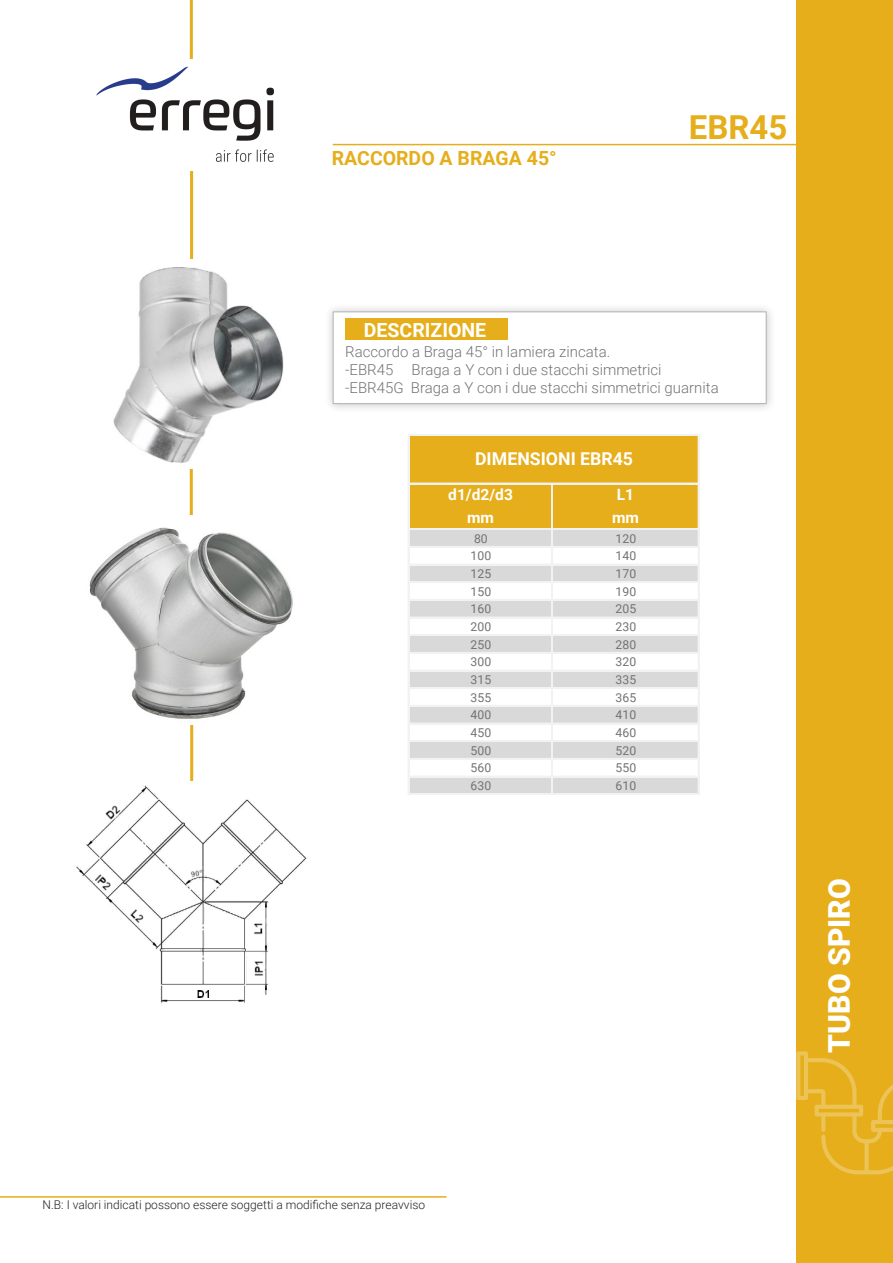
<style>
.page{position:relative;width:893px;height:1263px;background:#fff}
.page>*{position:absolute;margin:0;border:0;box-sizing:border-box;transform-origin:0 0}
.t1{font:700 33px "Roboto";color:#e6ae1b}
.t2{font:900 30px "Roboto";color:#fff}
.t3{font:700 19.5px "Roboto";color:#e6ae1b}
.t4{font:700 19.5px "Roboto";color:#fff}
.t5{font:700 17.7px "Roboto";color:#fff}
.t6{font:700 15.6px/22.5px "Roboto";color:#fff;text-align:center}
.t7{font:300 15px "Roboto";color:#727477}
.t8{font:12.15px "Roboto";letter-spacing:.005em;color:#757171}
.t9{font:300 12px "Roboto";color:#231f20}
</style>
<div class="page">
<div style="left:796px;top:0;width:97px;height:1263px;background:#e6ae1b"></div>
<hr style="left:333px;top:144px;width:484px;height:1px;background:#e6ae1b">
<hr style="left:190px;top:0;width:3px;height:59px;background:#e6ae1b">
<hr style="left:0;top:1196px;width:446px;height:1px;background:#e6ae1b">
<hr style="left:190px;top:170px;width:3px;height:90px;background:#e6ae1b">
<hr style="left:190px;top:452px;width:3px;height:66px;background:#e6ae1b">
<hr style="left:190px;top:697px;width:3px;height:87px;background:#e6ae1b">
<img style="left:89px;top:516px;width:204px;height:208px">
<img style="left:76px;top:781px;width:231px;height:224px">
<img style="left:113px;top:259px;width:171px;height:209px">
<div style="left:324px;top:303px;width:452px;height:111px;background:#231f20;opacity:.46"></div>
<div style="left:333px;top:311px;width:433px;height:93px;background:#fff"></div>
<div style="left:345px;top:318px;width:162px;height:22px;background:#e6ae1b"></div>
<div style="left:409px;top:436px;width:290px;height:93px;background:#e6ae1b"></div>
<div style="left:409px;top:529px;width:290px;height:18px;background:#d9d9d9"></div>
<div style="left:409px;top:565px;width:290px;height:17px;background:#d9d9d9"></div>
<div style="left:409px;top:600px;width:290px;height:18px;background:#d9d9d9"></div>
<div style="left:409px;top:635px;width:290px;height:18px;background:#d9d9d9"></div>
<div style="left:409px;top:671px;width:290px;height:17px;background:#d9d9d9"></div>
<div style="left:409px;top:706px;width:290px;height:18px;background:#d9d9d9"></div>
<div style="left:409px;top:741px;width:290px;height:18px;background:#d9d9d9"></div>
<div style="left:409px;top:776px;width:290px;height:18px;background:#d9d9d9"></div>
<hr style="left:408px;top:435px;width:1px;height:360px;background:#f2f2f2">
<hr style="left:698px;top:436px;width:1px;height:359px;background:#f2f2f2">
<hr style="left:551px;top:484px;width:1px;height:311px;background:#f2f2f2">
<hr style="left:552px;top:484px;width:1px;height:311px;background:#f2f2f2">
<hr style="left:409px;top:435px;width:290px;height:1px;background:#f2f2f2">
<hr style="left:409px;top:483px;width:290px;height:1px;background:#f2f2f2">
<hr style="left:409px;top:528px;width:290px;height:1px;background:#f2f2f2">
<hr style="left:409px;top:529px;width:290px;height:1px;background:#f2f2f2">
<hr style="left:409px;top:546px;width:290px;height:1px;background:#f2f2f2">
<hr style="left:409px;top:564px;width:290px;height:1px;background:#f2f2f2">
<hr style="left:409px;top:581px;width:290px;height:1px;background:#f2f2f2">
<hr style="left:409px;top:582px;width:290px;height:1px;background:#f2f2f2">
<hr style="left:409px;top:599px;width:290px;height:1px;background:#f2f2f2">
<hr style="left:409px;top:617px;width:290px;height:1px;background:#f2f2f2">
<hr style="left:409px;top:634px;width:290px;height:1px;background:#f2f2f2">
<hr style="left:409px;top:635px;width:290px;height:1px;background:#f2f2f2">
<hr style="left:409px;top:652px;width:290px;height:1px;background:#f2f2f2">
<hr style="left:409px;top:670px;width:290px;height:1px;background:#f2f2f2">
<hr style="left:409px;top:687px;width:290px;height:1px;background:#f2f2f2">
<hr style="left:409px;top:688px;width:290px;height:1px;background:#f2f2f2">
<hr style="left:409px;top:705px;width:290px;height:1px;background:#f2f2f2">
<hr style="left:409px;top:723px;width:290px;height:1px;background:#f2f2f2">
<hr style="left:409px;top:740px;width:290px;height:1px;background:#f2f2f2">
<hr style="left:409px;top:741px;width:290px;height:1px;background:#f2f2f2">
<hr style="left:409px;top:758px;width:290px;height:1px;background:#f2f2f2">
<hr style="left:409px;top:776px;width:290px;height:1px;background:#f2f2f2">
<hr style="left:409px;top:793px;width:290px;height:1px;background:#f2f2f2">
<hr style="left:409px;top:794px;width:290px;height:1px;background:#f2f2f2">
<img style="left:96px;top:66px;width:179px;height:96px">
<svg style="left:796px;top:1051px;width:97px;height:123px"></svg>
<p class="t3" style="left:332px;top:144px;width:227px">RACCORDO A BRAGA 45°</p>
<p class="t1" style="left:689px;top:104px;width:100px">EBR45</p>
<p class="t4" style="left:364px;top:316px;width:124px">DESCRIZIONE</p>
<p class="t7" style="left:345px;top:341px;width:267px">Raccordo a Braga 45° in lamiera zincata.</p>
<p class="t7" style="left:345px;top:359px;width:318px">-EBR45 Braga a Y con i due stacchi simmetrici</p>
<p class="t7" style="left:345px;top:377px;width:375px">-EBR45G Braga a Y con i due stacchi simmetrici guarnita</p>
<p class="t5" style="left:475px;top:447px;width:159px">DIMENSIONI EBR45</p>
<p class="t6" style="left:448px;top:483px;width:66px">d1/d2/d3 mm</p>
<p class="t6" style="left:612px;top:483px;width:28px">L1 mm</p>
<p class="t8" style="left:474px;top:530px;width:15px">80</p>
<p class="t8" style="left:616px;top:530px;width:22px">120</p>
<p class="t8" style="left:471px;top:547px;width:22px">100</p>
<p class="t8" style="left:616px;top:547px;width:22px">140</p>
<p class="t8" style="left:471px;top:565px;width:22px">125</p>
<p class="t8" style="left:616px;top:565px;width:22px">170</p>
<p class="t8" style="left:471px;top:583px;width:22px">150</p>
<p class="t8" style="left:616px;top:583px;width:22px">190</p>
<p class="t8" style="left:471px;top:600px;width:22px">160</p>
<p class="t8" style="left:616px;top:600px;width:22px">205</p>
<p class="t8" style="left:471px;top:618px;width:22px">200</p>
<p class="t8" style="left:616px;top:618px;width:22px">230</p>
<p class="t8" style="left:471px;top:636px;width:22px">250</p>
<p class="t8" style="left:616px;top:636px;width:22px">280</p>
<p class="t8" style="left:471px;top:653px;width:22px">300</p>
<p class="t8" style="left:616px;top:653px;width:22px">320</p>
<p class="t8" style="left:471px;top:671px;width:22px">315</p>
<p class="t8" style="left:616px;top:671px;width:22px">335</p>
<p class="t8" style="left:471px;top:689px;width:22px">355</p>
<p class="t8" style="left:616px;top:689px;width:22px">365</p>
<p class="t8" style="left:471px;top:706px;width:22px">400</p>
<p class="t8" style="left:616px;top:706px;width:22px">410</p>
<p class="t8" style="left:471px;top:724px;width:22px">450</p>
<p class="t8" style="left:616px;top:724px;width:22px">460</p>
<p class="t8" style="left:471px;top:742px;width:22px">500</p>
<p class="t8" style="left:616px;top:742px;width:22px">520</p>
<p class="t8" style="left:471px;top:759px;width:22px">560</p>
<p class="t8" style="left:616px;top:759px;width:22px">550</p>
<p class="t8" style="left:471px;top:777px;width:22px">630</p>
<p class="t8" style="left:616px;top:777px;width:22px">610</p>
<p class="t9" style="left:43px;top:1197px;width:384px">N.B: I valori indicati possono essere soggetti a modifiche senza preavviso</p>
<p class="t2" style="left:818px;top:1052px;width:175px;rotate:-90deg">TUBO SPIRO</p>
</div>
